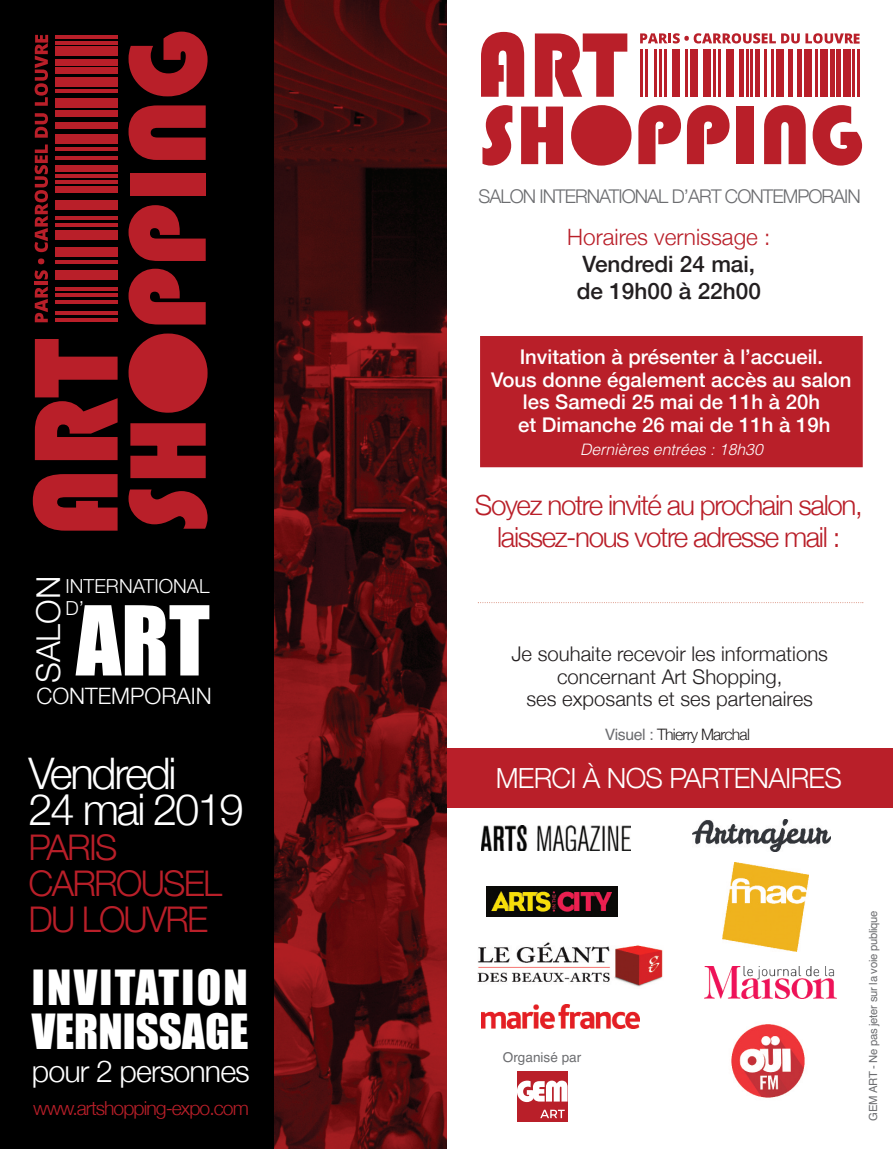
<style>
.page{position:relative;width:893px;height:1149px;background:#fff}
.page>*{position:absolute;margin:0;border:0;box-sizing:border-box;transform-origin:0 0}
.t1{font:88.88px "Impact";color:#fff}
.t2{font:44.77px/44.6px "Impact";color:#fff}
.t3{font:300 43.43px/35.6px "Helvetica Neue";letter-spacing:-.05em;color:#fff}
.t4{font:300 35.32px/35.6px "Helvetica Neue";letter-spacing:-.05em;color:#b91f29}
.t5{font:300 33.07px "Helvetica Neue";color:#fff}
.t6{font:300 30.38px "Helvetica Neue";letter-spacing:-.03em;color:#fff}
.t7{font:300 27.68px/31.5px "Helvetica Neue";letter-spacing:-.05em;color:#b91f29;text-align:center}
.t8{font:300 27.68px "Helvetica Neue";letter-spacing:-.025em;color:#fff}
.t9{font:300 22.72px "Helvetica Neue";color:#fff}
.t10{font:500 22.5px/27px "Helvetica Neue";color:#231f20}
.t11{font:300 22.5px "Helvetica Neue";color:#b91f29}
.t12{font:500 20.25px/22.5px "Helvetica Neue";color:#fff;text-align:center}
.t13{font:300 20.25px/22.5px "Helvetica Neue";color:#231f20;text-align:center}
.t14{font:300 19.35px "Helvetica Neue";letter-spacing:-.05em;color:#b91f29}
.t15{font:300 19.35px/22.3px "Helvetica Neue";color:#fff}
.t16{font:300 18.9px "Helvetica Neue";letter-spacing:-.05em;color:#6c6d70}
.t17{font:italic 300 15.75px "Helvetica";color:#fff}
.t18{font:300 15.75px "Helvetica Neue";letter-spacing:-.05em;color:#231f20}
.t19{font:13.5px "Helvetica";color:#6c6d70}
.t20{font:11.25px "Helvetica";letter-spacing:-.025em;color:#6c6d70}
.s1{font-family:"Helvetica";font-weight:400;color:#6c6d70}
</style>
<div class="page">
<div style="left:446px;top:747px;width:447px;height:60px;background:#b91f29"></div>
<svg style="left:478px;top:602px;width:385px;height:1px"></svg>
<div style="left:482px;top:338px;width:378px;height:127px;background:#b91f29"></div>
<div style="left:480px;top:336px;width:383px;height:131px;border:2px solid #b91f29"></div>
<svg style="left:482px;top:105px;width:30px;height:60px"></svg>
<svg style="left:521px;top:106px;width:42px;height:58px;background:#c33f47"></svg>
<svg style="left:571px;top:105px;width:60px;height:60px"></svg>
<svg style="left:638px;top:105px;width:43px;height:59px"></svg>
<svg style="left:687px;top:105px;width:43px;height:59px"></svg>
<div style="left:737px;top:106px;width:17px;height:58px;background:#b91f29"></div>
<svg style="left:764px;top:105px;width:42px;height:59px"></svg>
<svg style="left:813px;top:105px;width:49px;height:60px"></svg>
<hr style="left:640px;top:49px;width:3px;height:48px;background:#b91f29">
<hr style="left:646px;top:49px;width:2px;height:48px;background:#b91f29">
<hr style="left:654px;top:49px;width:3px;height:48px;background:#b91f29">
<hr style="left:659px;top:49px;width:3px;height:48px;background:#b91f29">
<hr style="left:664px;top:49px;width:3px;height:48px;background:#b91f29">
<hr style="left:685px;top:49px;width:3px;height:48px;background:#b91f29">
<hr style="left:713px;top:49px;width:3px;height:48px;background:#b91f29">
<hr style="left:718px;top:49px;width:3px;height:48px;background:#b91f29">
<hr style="left:746px;top:49px;width:3px;height:48px;background:#b91f29">
<hr style="left:750px;top:49px;width:3px;height:48px;background:#b91f29">
<hr style="left:764px;top:49px;width:3px;height:48px;background:#b91f29">
<hr style="left:771px;top:49px;width:3px;height:48px;background:#b91f29">
<hr style="left:815px;top:49px;width:3px;height:48px;background:#b91f29">
<hr style="left:852px;top:49px;width:3px;height:48px;background:#b91f29">
<hr style="left:857px;top:49px;width:2px;height:48px;background:#b91f29">
<div style="left:843px;top:49px;width:8px;height:48px;background:#b91f29"></div>
<div style="left:820px;top:49px;width:7px;height:48px;background:#b91f29"></div>
<div style="left:804px;top:49px;width:7px;height:48px;background:#b91f29"></div>
<div style="left:776px;top:49px;width:7px;height:48px;background:#b91f29"></div>
<div style="left:726px;top:49px;width:8px;height:48px;background:#b91f29"></div>
<div style="left:739px;top:49px;width:5px;height:48px;background:#b91f29"></div>
<div style="left:755px;top:49px;width:5px;height:48px;background:#b91f29"></div>
<hr style="left:788px;top:49px;width:4px;height:48px;background:#b91f29">
<div style="left:797px;top:49px;width:5px;height:48px;background:#b91f29"></div>
<div style="left:830px;top:49px;width:5px;height:48px;background:#b91f29"></div>
<div style="left:836px;top:49px;width:5px;height:48px;background:#b91f29"></div>
<div style="left:703px;top:49px;width:8px;height:48px;background:#b91f29"></div>
<div style="left:690px;top:49px;width:8px;height:48px;background:#b91f29"></div>
<div style="left:672px;top:49px;width:8px;height:48px;background:#b91f29"></div>
<svg style="left:481px;top:32px;width:43px;height:65px;background:#c4434b"></svg>
<svg style="left:535px;top:33px;width:92px;height:64px"></svg>
<svg style="left:640px;top:33px;width:220px;height:11px"></svg>
<img style="left:481px;top:825px;width:149px;height:25px">
<img style="left:481px;top:1004px;width:158px;height:23px">
<img style="left:693px;top:819px;width:138px;height:32px">
<img style="left:722px;top:862px;width:86px;height:89px">
<img style="left:477px;top:942px;width:186px;height:45px">
<img style="left:705px;top:966px;width:132px;height:32px">
<img style="left:731px;top:1024px;width:74px;height:74px">
<div style="left:517px;top:1071px;width:51px;height:50px;background:#b91f29"></div>
<svg style="left:517px;top:1080px;width:51px;height:21px"></svg>
<svg style="left:540px;top:1109px;width:25px;height:8px"></svg>
<img style="left:486px;top:886px;width:131px;height:30px">
<div style="left:0;top:0;width:384px;height:1148px;background:#000"></div>
<img style="left:274px;top:0;width:172px;height:1148px">
<svg style="left:129px;top:489px;width:79px;height:39px"></svg>
<svg style="left:130px;top:423px;width:76px;height:55px;background:#9d1a22"></svg>
<svg style="left:129px;top:333px;width:79px;height:79px"></svg>
<svg style="left:129px;top:268px;width:77px;height:56px"></svg>
<svg style="left:129px;top:205px;width:77px;height:56px"></svg>
<div style="left:130px;top:173px;width:76px;height:23px;background:#b91f29"></div>
<svg style="left:129px;top:105px;width:77px;height:55px"></svg>
<svg style="left:129px;top:32px;width:79px;height:64px"></svg>
<hr style="left:55px;top:318px;width:63px;height:4px;background:#b91f29">
<hr style="left:55px;top:311px;width:63px;height:4px;background:#b91f29">
<hr style="left:55px;top:300px;width:63px;height:4px;background:#b91f29">
<hr style="left:55px;top:293px;width:63px;height:4px;background:#b91f29">
<hr style="left:55px;top:287px;width:63px;height:3px;background:#b91f29">
<hr style="left:55px;top:260px;width:63px;height:3px;background:#b91f29">
<hr style="left:55px;top:223px;width:63px;height:3px;background:#b91f29">
<hr style="left:55px;top:216px;width:63px;height:4px;background:#b91f29">
<hr style="left:55px;top:180px;width:63px;height:4px;background:#b91f29">
<hr style="left:55px;top:174px;width:63px;height:4px;background:#b91f29">
<hr style="left:55px;top:156px;width:63px;height:4px;background:#b91f29">
<hr style="left:55px;top:147px;width:63px;height:3px;background:#b91f29">
<hr style="left:55px;top:89px;width:63px;height:4px;background:#b91f29">
<hr style="left:55px;top:41px;width:63px;height:3px;background:#b91f29">
<hr style="left:55px;top:35px;width:63px;height:4px;background:#b91f29">
<div style="left:55px;top:47px;width:63px;height:9px;background:#b91f29"></div>
<div style="left:55px;top:77px;width:63px;height:9px;background:#b91f29"></div>
<div style="left:55px;top:98px;width:63px;height:10px;background:#b91f29"></div>
<div style="left:55px;top:134px;width:63px;height:10px;background:#b91f29"></div>
<div style="left:55px;top:200px;width:63px;height:9px;background:#b91f29"></div>
<div style="left:55px;top:186px;width:63px;height:6px;background:#b91f29"></div>
<div style="left:55px;top:165px;width:63px;height:6px;background:#b91f29"></div>
<div style="left:55px;top:123px;width:63px;height:6px;background:#b91f29"></div>
<div style="left:55px;top:111px;width:63px;height:6px;background:#b91f29"></div>
<div style="left:55px;top:68px;width:63px;height:6px;background:#b91f29"></div>
<div style="left:55px;top:59px;width:63px;height:7px;background:#b91f29"></div>
<div style="left:55px;top:230px;width:63px;height:9px;background:#b91f29"></div>
<div style="left:55px;top:247px;width:63px;height:9px;background:#b91f29"></div>
<div style="left:55px;top:270px;width:63px;height:10px;background:#b91f29"></div>
<svg style="left:35px;top:286px;width:13px;height:36px"></svg>
<hr style="left:35px;top:281px;width:13px;height:4px;background:#b91f29">
<svg style="left:35px;top:270px;width:13px;height:9px"></svg>
<svg style="left:38px;top:258px;width:6px;height:6px"></svg>
<svg style="left:35px;top:144px;width:13px;height:108px"></svg>
<svg style="left:35px;top:113px;width:13px;height:25px"></svg>
<svg style="left:33px;top:474px;width:85px;height:56px;background:#9a1922"></svg>
<svg style="left:35px;top:339px;width:83px;height:121px"></svg>
<svg style="left:35px;top:35px;width:13px;height:71px"></svg>
<h3 class="t5" style="left:37px;top:683px;width:109px;rotate:-90deg">SALON</h3>
<p class="t15" style="left:66px;top:576px;width:145px">INTERNATIONAL<br>D’</p>
<p class="t9" style="left:36px;top:687px;width:177px">CONTEMPORAIN</p>
<h1 class="t1" style="left:76px;top:571px;width:135px">ART</h1>
<h3 class="t3" style="left:29px;top:754px;width:217px">Vendredi<br>24 mai 2019</h3>
<h3 class="t4" style="left:29px;top:828px;width:195px">PARIS<br>CARROUSEL<br>DU LOUVRE</h3>
<h2 class="t2" style="left:32px;top:966px;width:218px">INVITATION<br>VERNISSAGE</h2>
<h3 class="t6" style="left:32px;top:1052px;width:219px">pour 2 personnes</h3>
<p class="t14" style="left:33px;top:1095px;width:217px">www.artshopping-expo.com</p>
<p class="t16" style="left:478px;top:185px;width:384px">SALON INTERNATIONAL D’ART CONTEMPORAIN</p>
<p class="t11" style="left:567px;top:223px;width:205px">Horaires vernissage :</p>
<p class="t10" style="left:577px;top:249px;width:186px">Vendredi 24 mai, de 19h00 à 22h00</p>
<p class="t12" style="left:491px;top:345px;width:362px">Invitation à présenter à l’accueil.<br>Vous donne également accès au salon les Samedi 25 mai de 11h à 20h<br>et Dimanche 26 mai de 11h à 19h</p>
<p class="t17" style="left:580px;top:435px;width:184px">Dernières entrées : 18h30</p>
<h3 class="t7" style="left:475px;top:488px;width:389px">Soyez notre invité au prochain salon, laissez-nous votre adresse mail :</h3>
<p class="t13" style="left:511px;top:642px;width:318px">Je souhaite recevoir les informations concernant Art Shopping,<br>ses exposants et ses partenaires</p>
<p class="t18" style="left:605px;top:725px;width:147px"><span class="s1">Visuel :</span> Thierry Marchal</p>
<h3 class="t8" style="left:496px;top:760px;width:348px">MERCI À NOS PARTENAIRES</h3>
<p class="t19" style="left:503px;top:1049px;width:80px">Organisé par</p>
<p class="t20" style="left:867px;top:1120px;width:211px;rotate:-90deg">GEM ART - Ne pas jeter sur la voie publique</p>
</div>
